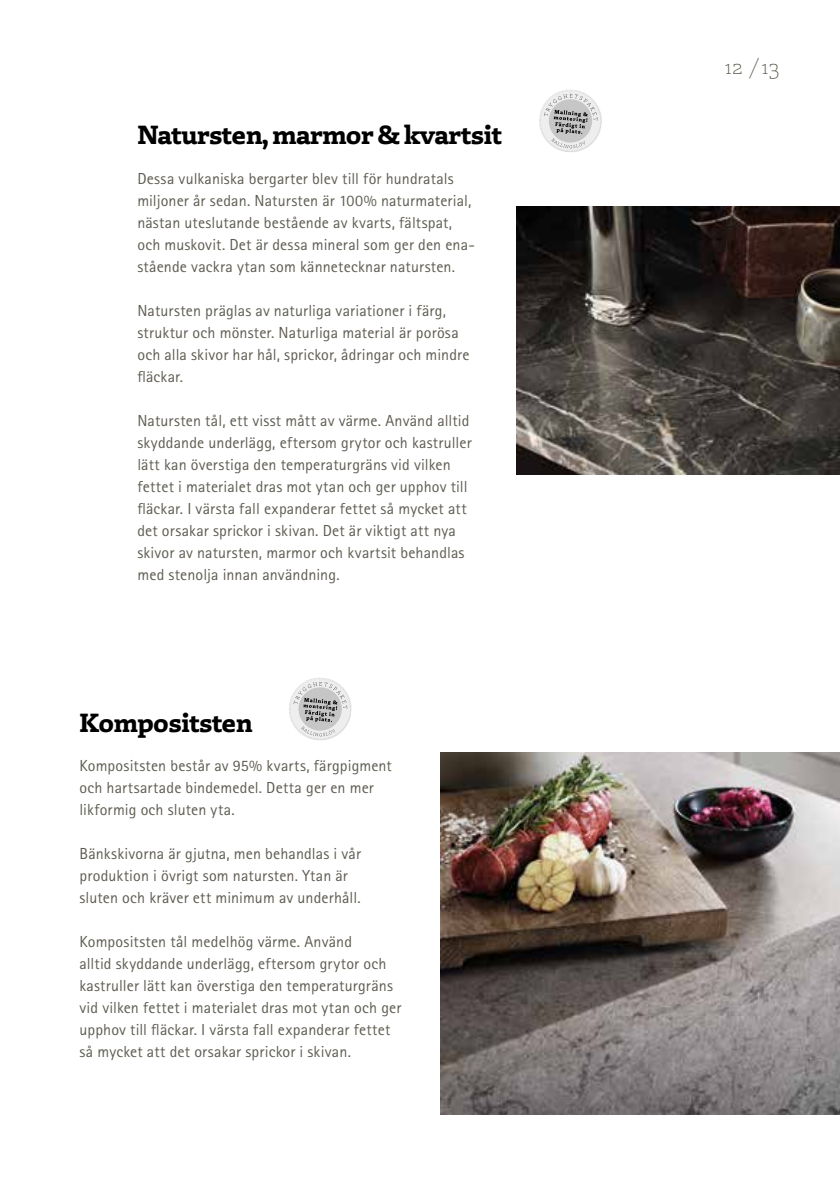
<style>
.page{position:relative;width:840px;height:1191px;background:#fff}
.page>*{position:absolute;margin:0;border:0;box-sizing:border-box;transform-origin:0 0}
.t1{font:800 28px "Laski Slab";letter-spacing:-.02em;color:#000}
.t2{font:300 22px "Laski Slab";color:#5e5c52}
.t3{font:16px/22px "Rotis Sans Serif Std";letter-spacing:.01em;color:#5e5c52}
</style>
<div class="page">
<img style="left:440px;top:752px;width:399px;height:362px">
<img style="left:516px;top:206px;width:323px;height:269px">
<svg style="left:289px;top:678px;width:63px;height:62px"></svg>
<svg style="left:539px;top:90px;width:63px;height:62px"></svg>
<h1 class="t1" style="left:137px;top:117px;width:366px">Natursten, marmor &amp; kvartsit</h1>
<p class="t3" style="left:137px;top:167px;width:339px">Dessa vulkaniska bergarter blev till för hundratals miljoner år sedan. Natursten är 100% naturmaterial, nästan uteslutande bestående av kvarts, fältspat, och muskovit. Det är dessa mineral som ger den ena&shy;stående vackra ytan som kännetecknar natursten.</p>
<p class="t3" style="left:137px;top:299px;width:333px">Natursten präglas av naturliga variationer i färg, struktur och mönster. Naturliga material är porösa och alla skivor har hål, sprickor, ådringar och mindre fläckar.</p>
<p class="t3" style="left:137px;top:409px;width:336px">Natursten tål, ett visst mått av värme. Använd alltid skyddande underlägg, eftersom grytor och kastruller lätt kan överstiga den temperaturgräns vid vilken fettet i materialet dras mot ytan och ger upphov till fläckar. I värsta fall expanderar fettet så mycket att det orsakar sprickor i skivan. Det är viktigt att nya skivor av natursten, marmor och kvartsit behandlas med stenolja innan användning.</p>
<h1 class="t1" style="left:79px;top:704px;width:174px">Kompositsten</h1>
<p class="t3" style="left:79px;top:755px;width:314px">Kompositsten består av 95% kvarts, färgpigment och hartsartade bindemedel. Detta ger en mer likformig och sluten yta.</p>
<p class="t3" style="left:79px;top:843px;width:283px">Bänkskivorna är gjutna, men behandlas i vår produktion i övrigt som natursten. Ytan är sluten och kräver ett minimum av underhåll.</p>
<p class="t3" style="left:79px;top:931px;width:323px">Kompositsten tål medelhög värme. Använd<br>alltid skyddande underlägg, eftersom grytor och kastruller lätt kan överstiga den temperaturgräns vid vilken fettet i materialet dras mot ytan och ger upphov till fläckar. I värsta fall expanderar fettet så mycket att det orsakar sprickor i skivan.</p>
<h2 class="t2" style="left:724px;top:53px;width:57px">12 /13</h2>
</div>
